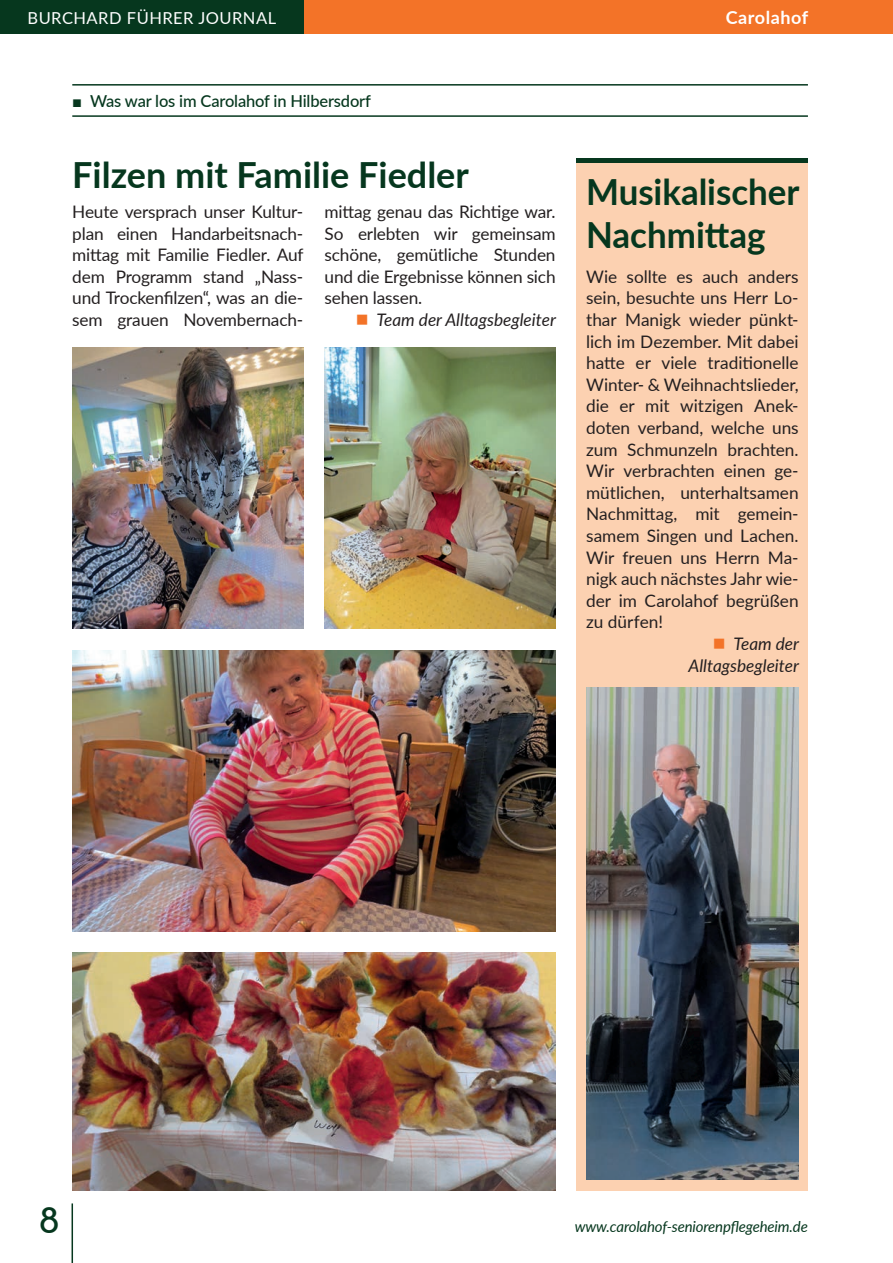
<style>
.page{position:relative;width:893px;height:1263px;background:#fff}
.page>*{position:absolute;margin:0;border:0;box-sizing:border-box;transform-origin:0 0}
.Ü1{font:700 36px/43.2px "Lato";color:#06371e}
.t1{font:500 36px "Bauhaus IT Cby BT";color:#06371e}
.Einrichtung_links{font:700 18px "Lato";letter-spacing:.03em;color:#fff}
.GS_o_E{font:17.25px/21.6px "Lato";letter-spacing:-.01em;color:#231f20;text-align:justify}
.t2{font:italic 17.25px/21.6px "Lato";color:#231f20;text-align:right}
.t3{font:500 16.5px "Lato";letter-spacing:-.01em;color:#06371e}
.t4{font:16.5px "Lato";letter-spacing:.03em;color:#fff}
.GS{font:italic 15px "Lato";letter-spacing:-.01em;color:#06371e}
.s1{font-family:"Arial";font-weight:400}
</style>
<div class="page">
<hr style="left:72px;top:1203px;width:1px;height:60px;background:#06371e">
<div style="left:0;top:0;width:893px;height:34px;background:#f37328"></div>
<div style="left:0;top:0;width:303px;height:34px;background:#06371e"></div>
<div style="left:577px;top:159px;width:231px;height:1032px;background:#fcd1b1"></div>
<hr style="left:72px;top:84px;width:736px;height:2px;background:#06371e">
<hr style="left:72px;top:115px;width:736px;height:2px;background:#06371e">
<img style="left:586px;top:687px;width:213px;height:493px">
<hr style="left:577px;top:159px;width:231px;height:4px;background:#06371e">
<img style="left:72px;top:347px;width:231px;height:281px">
<img style="left:325px;top:347px;width:231px;height:281px">
<img style="left:72px;top:952px;width:484px;height:238px">
<img style="left:72px;top:650px;width:484px;height:282px">
<p class="t4" style="left:28px;top:6px;width:250px">BURCHARD FÜHRER JOURNAL</p>
<p class="t3" style="left:72px;top:89px;width:300px"><span class="s1">■</span> Was war los im Carolahof in Hilbersdorf</p>
<p class="Ü1" style="left:72px;top:151px;width:398px">Filzen mit Familie Fiedler</p>
<p class="GS_o_E" style="left:72px;top:200px;width:233px">Heute versprach unser Kultur&shy;plan einen Handarbeitsnach&shy;mittag mit Familie Fiedler. Auf dem Programm stand „Nass&shy;und Trockenfilzen“, was an die&shy;sem grauen Novembernach-</p>
<p class="GS_o_E" style="left:325px;top:200px;width:233px">mittag genau das Richtige war.<br>So erlebten wir gemeinsam schöne, gemütliche Stunden und die Ergebnisse können sich sehen lassen.</p>
<p class="t2" style="left:377px;top:308px;width:181px">Team der Alltagsbegleiter</p>
<p class="Einrichtung_links" style="left:726px;top:4px;width:84px">Carolahof</p>
<p class="Ü1" style="left:586px;top:168px;width:215px">Musikalischer<br>Nachmittag</p>
<p class="GS_o_E" style="left:586px;top:265px;width:214px">Wie sollte es auch anders sein, besuchte uns Herr Lo&shy;thar Manigk wieder pünkt&shy;lich im Dezember. Mit dabei hatte er viele traditionelle Winter- &amp; Weihnachtslieder, die er mit witzigen Anek&shy;doten verband, welche uns zum Schmunzeln brachten.<br>Wir verbrachten einen ge&shy;mütlichen, unterhaltsamen Nachmittag, mit gemein&shy;samem Singen und Lachen.<br>Wir freuen uns Herrn Ma&shy;nigk auch nächstes Jahr wie&shy;der im Carolahof begrüßen zu dürfen!</p>
<p class="t2" style="left:688px;top:632px;width:112px">Team der<br>Alltagsbegleiter</p>
<h1 class="t1" style="left:39px;top:1198px;width:21px">8</h1>
<p class="GS" style="left:575px;top:1215px;width:234px">www.carolahof-seniorenpflegeheim.de</p>
</div>
